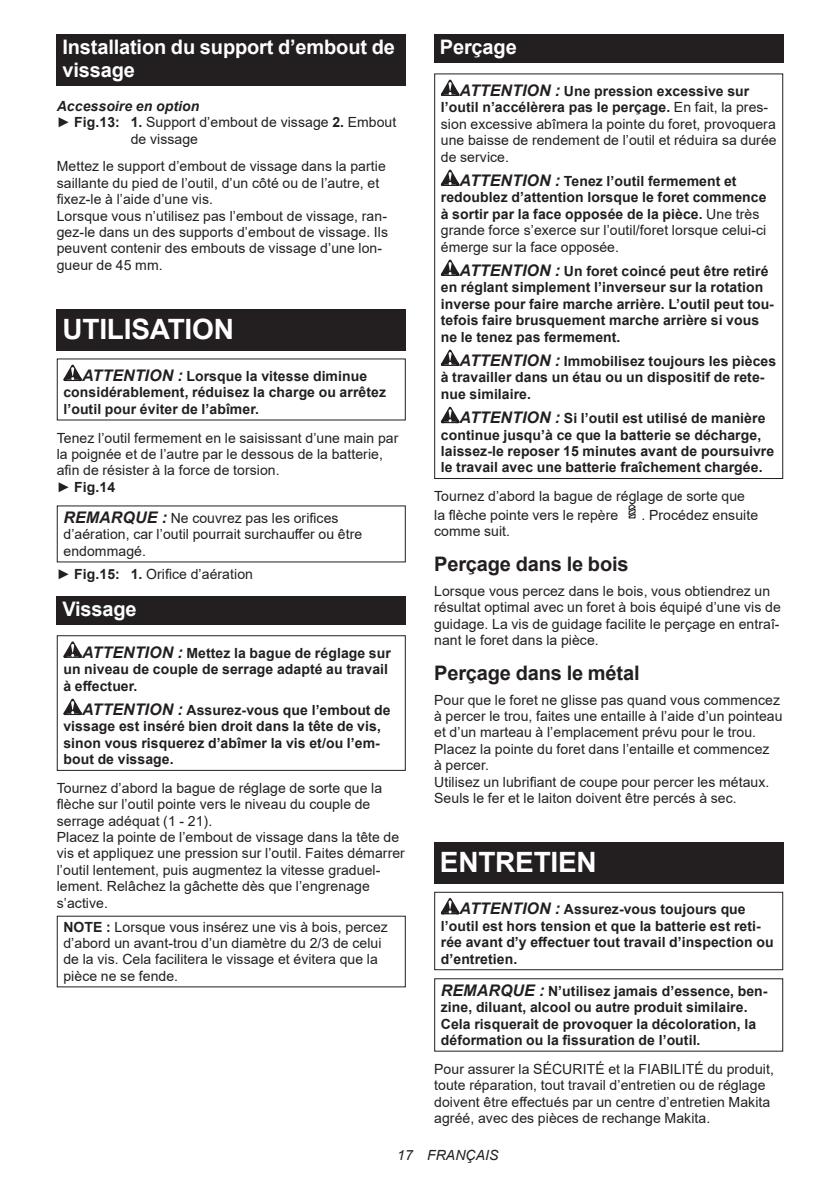
<style>
.page{position:relative;width:840px;height:1191px;background:#fff}
.page>*{position:absolute;margin:0;border:0;box-sizing:border-box;transform-origin:0 0}
.t1{font:700 28px "Arial";letter-spacing:-.01em;color:#fff}
.t2{font:700 20px/23.4px "Arial";letter-spacing:-.01em;color:#fff}
.t3{font:700 20px "Arial";letter-spacing:-.01em;color:#231f20}
.t4{font:14px/16.4px "Arial";letter-spacing:.005em;color:#231f20}
.t5{font:700 14px/16.4px "Arial";letter-spacing:.005em;color:#231f20}
.t6{font:italic 700 14px "Arial";letter-spacing:.005em;color:#231f20}
.t7{font:italic 14px "Arial";letter-spacing:.005em;color:#231f20}
.s1{font-weight:700}
.s2{font-style:italic;font-size:16px}
.s3{font-weight:700;font-style:italic;font-size:16px}
.s4{font-weight:400}
</style>
<div class="page">
<div style="left:57px;top:34px;width:348px;height:52px;background:#231f20"></div>
<div style="left:57px;top:309px;width:348px;height:41px;background:#231f20"></div>
<svg style="left:63px;top:365px;width:19px;height:16px"></svg>
<div style="left:57px;top:596px;width:348px;height:28px;background:#231f20"></div>
<svg style="left:63px;top:641px;width:19px;height:17px"></svg>
<svg style="left:63px;top:698px;width:19px;height:17px"></svg>
<div style="left:57px;top:635px;width:348px;height:136px;border:1px solid #231f20"></div>
<div style="left:434px;top:34px;width:348px;height:29px;background:#231f20"></div>
<svg style="left:440px;top:80px;width:19px;height:16px"></svg>
<svg style="left:440px;top:170px;width:19px;height:16px"></svg>
<svg style="left:440px;top:260px;width:19px;height:16px"></svg>
<svg style="left:440px;top:349px;width:19px;height:17px"></svg>
<svg style="left:440px;top:407px;width:19px;height:16px"></svg>
<div style="left:434px;top:73px;width:348px;height:406px;border:1px solid #231f20"></div>
<svg style="left:628px;top:504px;width:8px;height:15px"></svg>
<div style="left:434px;top:842px;width:348px;height:41px;background:#231f20"></div>
<svg style="left:440px;top:898px;width:19px;height:16px"></svg>
<div style="left:434px;top:891px;width:348px;height:79px;border:1px solid #231f20"></div>
<h2 class="t2" style="left:62px;top:36px;width:334px">Installation du support d’embout de vissage</h2>
<p class="t6" style="left:57px;top:97px;width:144px">Accessoire en option</p>
<p class="t4" style="left:57px;top:114px;width:341px">► <span class="s1">Fig.13: 1.</span> Support d’embout de vissage <span class="s1">2.</span> Embout</p>
<p class="t4" style="left:131px;top:130px;width:69px">de vissage</p>
<p class="t4" style="left:57px;top:158px;width:333px">Mettez le support d’embout de vissage dans la partie saillante du pied de l’outil, d’un côté ou de l’autre, et fixez-le à l’aide d’une vis.<br>Lorsque vous n’utilisez pas l’embout de vissage, ran&shy;gez-le dans un des supports d’embout de vissage. Ils peuvent contenir des embouts de vissage d’une lon&shy;gueur de 45 mm.</p>
<h1 class="t1" style="left:62px;top:309px;width:173px">UTILISATION</h1>
<p class="t5" style="left:63px;top:368px;width:324px;text-indent:19px"><span class="s2">ATTENTION :</span> Lorsque la vitesse diminue considérablement, réduisez la charge ou arrêtez l’outil pour éviter de l’abîmer.</p>
<p class="t4" style="left:57px;top:429px;width:343px">Tenez l’outil fermement en le saisissant d’une main par la poignée et de l’autre par le dessous de la batterie, afin de résister à la force de torsion.<br>► <span class="s1">Fig.14</span></p>
<p class="t4" style="left:63px;top:510px;width:300px"><span class="s3">REMARQUE :</span> Ne couvrez pas les orifices d’aération, car l’outil pourrait surchauffer ou être endommagé.</p>
<p class="t4" style="left:57px;top:565px;width:198px">► <span class="s1">Fig.15: 1.</span> Orifice d’aération</p>
<h2 class="t2" style="left:62px;top:597px;width:76px">Vissage</h2>
<p class="t5" style="left:63px;top:645px;width:329px;text-indent:19px"><span class="s2">ATTENTION :</span> Mettez la bague de réglage sur un niveau de couple de serrage adapté au travail à effectuer.</p>
<p class="t5" style="left:63px;top:702px;width:328px;text-indent:19px"><span class="s2">ATTENTION :</span> Assurez-vous que l’embout de vissage est inséré bien droit dans la tête de vis, sinon vous risquerez d’abîmer la vis et/ou l’em&shy;bout de vissage.</p>
<p class="t4" style="left:57px;top:779px;width:349px">Tournez d’abord la bague de réglage de sorte que la flèche sur l’outil pointe vers le niveau du couple de serrage adéquat (1 - 21).<br>Placez la pointe de l’embout de vissage dans la tête de vis et appliquez une pression sur l’outil. Faites démarrer l’outil lentement, puis augmentez la vitesse graduel&shy;lement. Relâchez la gâchette dès que l’engrenage s’active.</p>
<p class="t4" style="left:63px;top:918px;width:326px"><span class="s1">NOTE :</span> Lorsque vous insérez une vis à bois, percez d’abord un avant-trou d’un diamètre du 2/3 de celui de la vis. Cela facilitera le vissage et évitera que la pièce ne se fende.</p>
<h2 class="t2" style="left:439px;top:36px;width:78px">Perçage</h2>
<p class="t4" style="left:440px;top:83px;width:337px;text-indent:19px"><span class="s3">ATTENTION :</span> <span class="s1">Une pression excessive sur l’outil n’accélèrera pas le perçage.</span> En fait, la pres&shy;sion excessive abîmera la pointe du foret, provoquera une baisse de rendement de l’outil et réduira sa durée de service.</p>
<p class="t5" style="left:440px;top:173px;width:327px;text-indent:19px"><span class="s2">ATTENTION :</span> Tenez l’outil fermement et redoublez d’attention lorsque le foret commence à sortir par la face opposée de la pièce. <span class="s4">Une très grande force s’exerce sur l’outil/foret lorsque celui-ci émerge sur la face opposée.</span></p>
<p class="t5" style="left:440px;top:263px;width:334px;text-indent:19px"><span class="s2">ATTENTION :</span> Un foret coincé peut être retiré en réglant simplement l’inverseur sur la rotation inverse pour faire marche arrière. L’outil peut tou&shy;tefois faire brusquement marche arrière si vous ne le tenez pas fermement.</p>
<p class="t5" style="left:440px;top:353px;width:337px;text-indent:19px"><span class="s2">ATTENTION :</span> Immobilisez toujours les pièces à travailler dans un étau ou un dispositif de rete&shy;nue similaire.</p>
<p class="t5" style="left:440px;top:410px;width:335px;text-indent:19px"><span class="s2">ATTENTION :</span> Si l’outil est utilisé de manière continue jusqu’à ce que la batterie se décharge, laissez-le reposer 15 minutes avant de poursuivre le travail avec une batterie fraîchement chargée.</p>
<p class="t4" style="left:434px;top:486px;width:312px;line-height:18.8px">Tournez d’abord la bague de réglage de sorte que la flèche pointe vers le repère</p>
<p class="t4" style="left:641px;top:506px;width:118px">. Procédez ensuite</p>
<p class="t4" style="left:434px;top:523px;width:77px">comme suit.</p>
<h2 class="t3" style="left:434px;top:550px;width:196px">Perçage dans le bois</h2>
<p class="t4" style="left:434px;top:582px;width:348px">Lorsque vous percez dans le bois, vous obtiendrez un résultat optimal avec un foret à bois équipé d’une vis de guidage. La vis de guidage facilite le perçage en entraî&shy;nant le foret dans la pièce.</p>
<h2 class="t3" style="left:434px;top:658px;width:207px">Perçage dans le métal</h2>
<p class="t4" style="left:434px;top:691px;width:350px">Pour que le foret ne glisse pas quand vous commencez à percer le trou, faites une entaille à l’aide d’un pointeau et d’un marteau à l’emplacement prévu pour le trou.<br>Placez la pointe du foret dans l’entaille et commencez<br>à percer.<br>Utilisez un lubrifiant de coupe pour percer les métaux.<br>Seuls le fer et le laiton doivent être percés à sec.</p>
<h1 class="t1" style="left:439px;top:843px;width:158px">ENTRETIEN</h1>
<p class="t5" style="left:440px;top:901px;width:334px;text-indent:19px"><span class="s2">ATTENTION :</span> Assurez-vous toujours que l’outil est hors tension et que la batterie est reti&shy;rée avant d’y effectuer tout travail d’inspection ou d’entretien.</p>
<p class="t5" style="left:440px;top:983px;width:328px"><span class="s2">REMARQUE :</span> N’utilisez jamais d’essence, ben&shy;zine, diluant, alcool ou autre produit similaire.<br>Cela risquerait de provoquer la décoloration, la déformation ou la fissuration de l’outil.</p>
<p class="t4" style="left:434px;top:1060px;width:341px">Pour assurer la SÉCURITÉ et la FIABILITÉ du produit, toute réparation, tout travail d’entretien ou de réglage doivent être effectués par un centre d’entretien Makita agréé, avec des pièces de rechange Makita.</p>
<p class="t7" style="left:397px;top:1146px;width:103px">17 FRANÇAIS</p>
</div>
